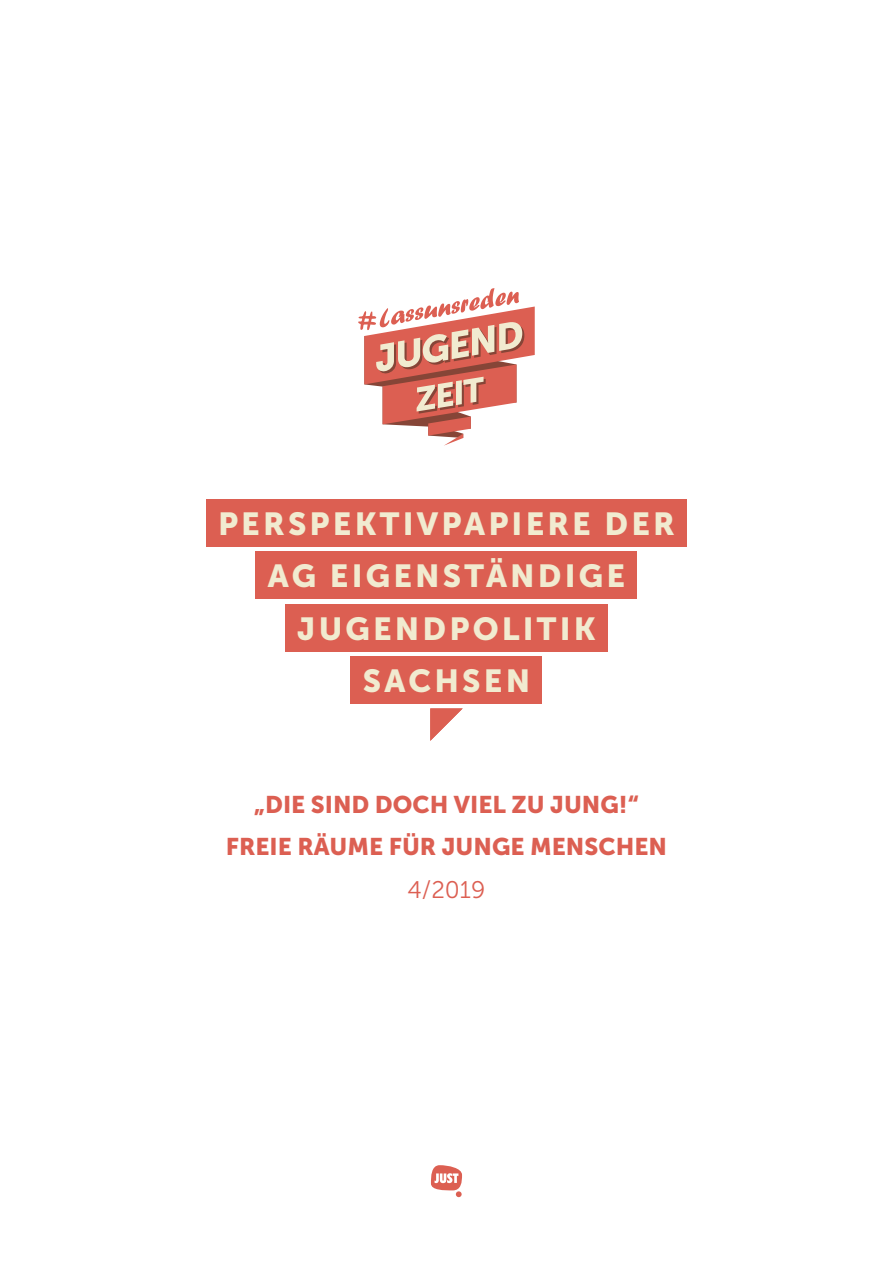
<style>
.page{position:relative;width:893px;height:1263px;background:#fff}
.page>*{position:absolute;margin:0;border:0;box-sizing:border-box;transform-origin:0 0}
.t1{font:31.65px "Museo Sans 900";letter-spacing:.1em;color:#f1ebd0}
.t2{font:24px "Museo Sans 900";color:#dc5f52}
.t3{font:24px "Museo Sans 300";color:#dc5f52}
</style>
<div class="page">
<svg style="left:358px;top:288px;width:177px;height:158px"></svg>
<div style="left:206px;top:499px;width:481px;height:48px;background:#dc5f52"></div>
<div style="left:285px;top:604px;width:323px;height:48px;background:#dc5f52"></div>
<div style="left:256px;top:552px;width:381px;height:47px;background:#dc5f52"></div>
<svg style="left:430px;top:708px;width:33px;height:33px"></svg>
<div style="left:351px;top:656px;width:191px;height:48px;background:#dc5f52"></div>
<svg style="left:431px;top:1165px;width:31px;height:32px"></svg>
<p class="t1" style="left:218px;top:506px;width:458px">PERSPEKTIVPAPIERE DER</p>
<p class="t1" style="left:268px;top:558px;width:359px">AG EIGENSTÄNDIGE</p>
<p class="t1" style="left:297px;top:611px;width:300px">JUGENDPOLITIK</p>
<p class="t1" style="left:363px;top:663px;width:169px">SACHSEN</p>
<p class="t2" style="left:254px;top:790px;width:386px">„DIE SIND DOCH VIEL ZU JUNG!“</p>
<p class="t2" style="left:226px;top:833px;width:442px">FREIE RÄUME FÜR JUNGE MENSCHEN</p>
<p class="t3" style="left:408px;top:876px;width:79px">4/2019</p>
</div>
